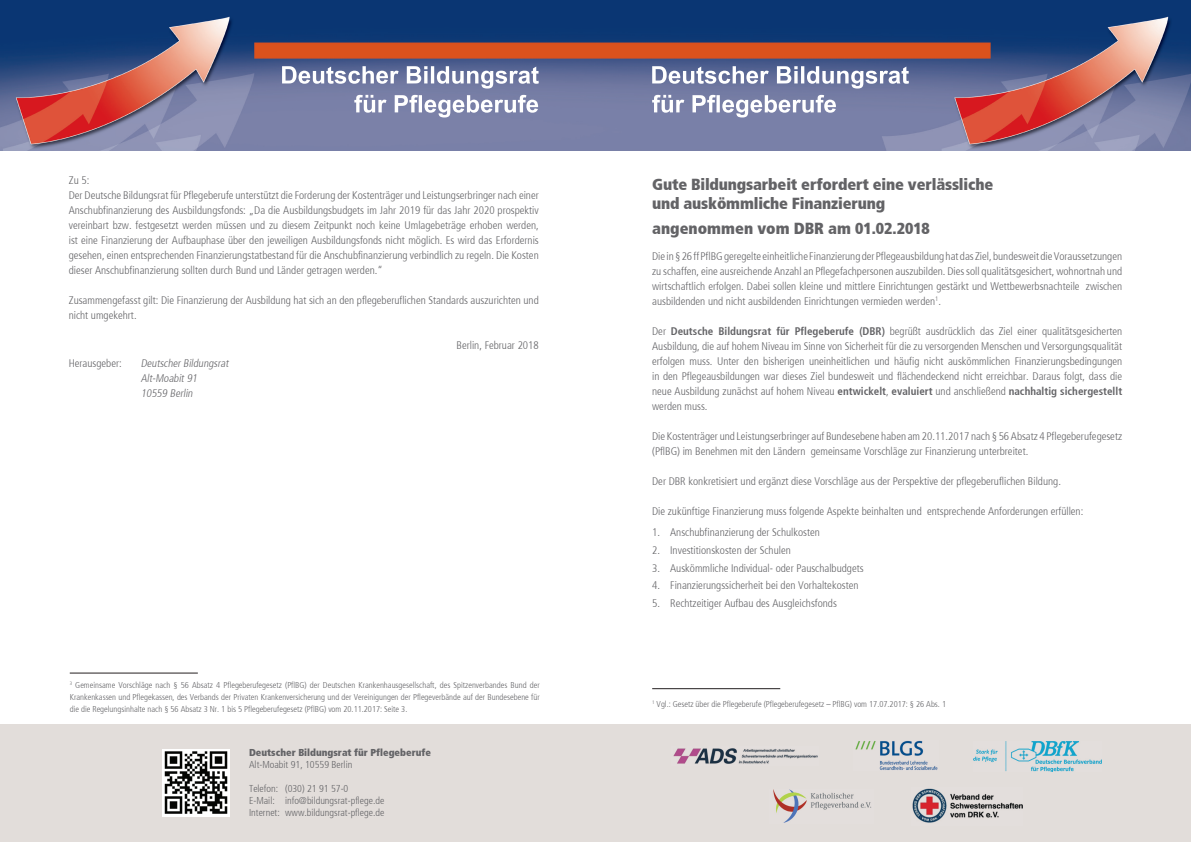
<style>
.page{position:relative;width:1191px;height:842px;background:#fff}
.page>*{position:absolute;margin:0;border:0;box-sizing:border-box;transform-origin:0 0}
.t1{font:16px/19.2px "Frutiger XBKCN Extra Black Cn";letter-spacing:-.01em;color:#636366}
.t2{font:11px/15px "Frutiger LCN";color:#636366}
.t3{font:italic 11px/15px "Frutiger LCN";color:#636366}
.t4{font:10px/12px "Frutiger LCN";color:#636366}
.t5{font:10px "Frutiger XBKCN Extra Black Cn";color:#636366}
.t6{font:8.5px/12px "Frutiger LCN";color:#636366;text-align:justify}
.s1{font-family:"Frutiger Bold Cn"}
</style>
<div class="page">
<img style="left:0;top:0;width:1191px;height:151px">
<div style="left:0;top:724px;width:1191px;height:118px;background:#e2ddda"></div>
<img style="left:673px;top:748px;width:145px;height:16px">
<img style="left:855px;top:741px;width:83px;height:29px">
<img style="left:973px;top:741px;width:128px;height:30px">
<img style="left:773px;top:789px;width:98px;height:34px">
<img style="left:912px;top:788px;width:110px;height:35px">
<svg style="left:354px;top:95px;width:184px;height:22px"></svg>
<svg style="left:282px;top:66px;width:257px;height:23px"></svg>
<svg style="left:162px;top:749px;width:68px;height:67px"></svg>
<svg style="left:165px;top:751px;width:62px;height:63px;background:#7a7a79"></svg>
<hr style="left:652px;top:688px;width:128px;height:1px;background:#231f20">
<hr style="left:70px;top:673px;width:128px;height:1px;background:#231f20">
<svg style="left:652px;top:95px;width:184px;height:22px"></svg>
<svg style="left:652px;top:66px;width:257px;height:23px"></svg>
<p class="t2" style="left:69px;top:173px;width:471px">Zu 5:<br>Der Deutsche Bildungsrat für Pflegeberufe unterstützt die Forderung der Kostenträger und Leistungserbringer nach einer Anschubfinanzierung des Ausbildungsfonds: „Da die Ausbildungsbudgets im Jahr 2019 für das Jahr 2020 prospektiv vereinbart bzw. festgesetzt werden müssen und zu diesem Zeitpunkt noch keine Umlagebeträge erhoben werden, ist eine Finanzierung der Aufbauphase über den jeweiligen Ausbildungsfonds nicht möglich. Es wird das Erfordernis gesehen, einen entsprechenden Finanzierungstatbestand für die Anschubfinanzierung verbindlich zu regeln. Die Kosten dieser Anschubfinanzierung sollten durch Bund und Länder getragen werden.“</p>
<p class="t2" style="left:69px;top:293px;width:471px">Zusammengefasst gilt: Die Finanzierung der Ausbildung hat sich an den pflegeberuflichen Standards auszurichten und nicht umgekehrt.</p>
<p class="t2" style="left:456px;top:338px;width:84px">Berlin, Februar 2018</p>
<p class="t2" style="left:69px;top:356px;width:54px">Herausgeber:</p>
<p class="t3" style="left:141px;top:356px;width:91px">DeutscherBildungsrat<br>Alt-Moabit91<br>10559 Berlin</p>
<p class="t6" style="left:70px;top:679px;width:471px"><sup>3</sup> Gemeinsame Vorschläge nach § 56 Absatz 4 Pflegeberufegesetz (PflBG) der Deutschen Krankenhausgesellschaft, des Spitzenverbandes Bund der Krankenkassen und Pflegekassen, des Verbands der Privaten Krankenversicherung und der Vereinigungen der Pflegeverbände auf der Bundesebene für die die Regelungsinhalte nach § 56 Absatz 3 Nr. 1 bis 5 Pflegeberufegesetz (PflBG) vom 20.11.2017: Seite 3.</p>
<p class="t5" style="left:249px;top:746px;width:183px">Deutscher Bildungsrat für Pflegeberufe</p>
<p class="t4" style="left:249px;top:759px;width:105px">Alt-Moabit 91, 10559 Berlin</p>
<p class="t4" style="left:249px;top:783px;width:137px">Telefon: (030) 21 91 57-0<br>E-Mail: info@bildungsrat-pflege.de<br>Internet: www.bildungsrat-pflege.de</p>
<h1 class="t1" style="left:652px;top:174px;width:342px">Gute Bildungsarbeit erfordert eine verlässliche und auskömmliche Finanzierung</h1>
<h1 class="t1" style="left:652px;top:218px;width:279px">angenommen vom DBR am 01.02.2018</h1>
<p class="t2" style="left:652px;top:249px;width:471px;text-align:justify">Die in § 26 ff PflBG geregelte einheitliche Finanzierung der Pflegeausbildung hat das Ziel, bundesweit die Voraussetzungen zu schaffen, eine ausreichende Anzahl an Pflegefachpersonen auszubilden. Dies soll qualitätsgesichert, wohnortnah und wirtschaftlich erfolgen. Dabei sollen kleine und mittlere Einrichtungen gestärkt und Wettbewerbsnachteile zwischen ausbildenden und nicht ausbildenden Einrichtungen vermieden werden<sup>1</sup>.</p>
<p class="t2" style="left:652px;top:324px;width:471px;text-align:justify">Der <span class="s1">Deutsche Bildungsrat für Pflegeberufe (DBR)</span> begrüßt ausdrücklich das Ziel einer qualitätsgesicherten Ausbildung, die auf hohem Niveau im Sinne von Sicherheit für die zu versorgenden Menschen und Versorgungsqualität erfolgen muss. Unter den bisherigen uneinheitlichen und häufig nicht auskömmlichen Finanzierungsbedingungen in den Pflegeausbildungen war dieses Ziel bundesweit und flächendeckend nicht erreichbar. Daraus folgt, dass die neue Ausbildung zunächst auf hohem Niveau <span class="s1">entwickelt</span>, <span class="s1">evaluiert</span> und anschließend <span class="s1">nachhaltig sichergestellt </span>werden muss.</p>
<p class="t2" style="left:652px;top:429px;width:471px">Die Kostenträger und Leistungserbringer auf Bundesebene haben am 20.11.2017 nach § 56 Absatz 4 Pflegeberufegesetz (PflBG) im Benehmen mit den Ländern gemeinsame Vorschläge zur Finanzierung unterbreitet.</p>
<p class="t2" style="left:652px;top:474px;width:410px">Der DBR konkretisiert und ergänzt diese Vorschläge aus der Perspektive der pflegeberuflichen Bildung.</p>
<p class="t2" style="left:652px;top:504px;width:433px">Die zukünftige Finanzierung muss folgende Aspekte beinhalten und entsprechende Anforderungen erfüllen:</p>
<p class="t2" style="left:652px;top:525px;width:169px">1. Anschubfinanzierung der Schulkosten</p>
<p class="t2" style="left:652px;top:542px;width:140px">2. Investitionskosten der Schulen</p>
<p class="t2" style="left:652px;top:560px;width:213px">3. Auskömmliche Individual- oder Pauschalbudgets</p>
<p class="t2" style="left:652px;top:578px;width:208px">4. Finanzierungssicherheit bei den Vorhaltekosten</p>
<p class="t2" style="left:652px;top:596px;width:186px">5. Rechtzeitiger Aufbau des Ausgleichsfonds</p>
<p class="t6" style="left:652px;top:698px;width:295px"><sup>1</sup> Vgl.: Gesetz über die Pflegeberufe (Pflegeberufegesetz – PflBG) vom 17.07.2017: § 26 Abs. 1</p>
</div>
